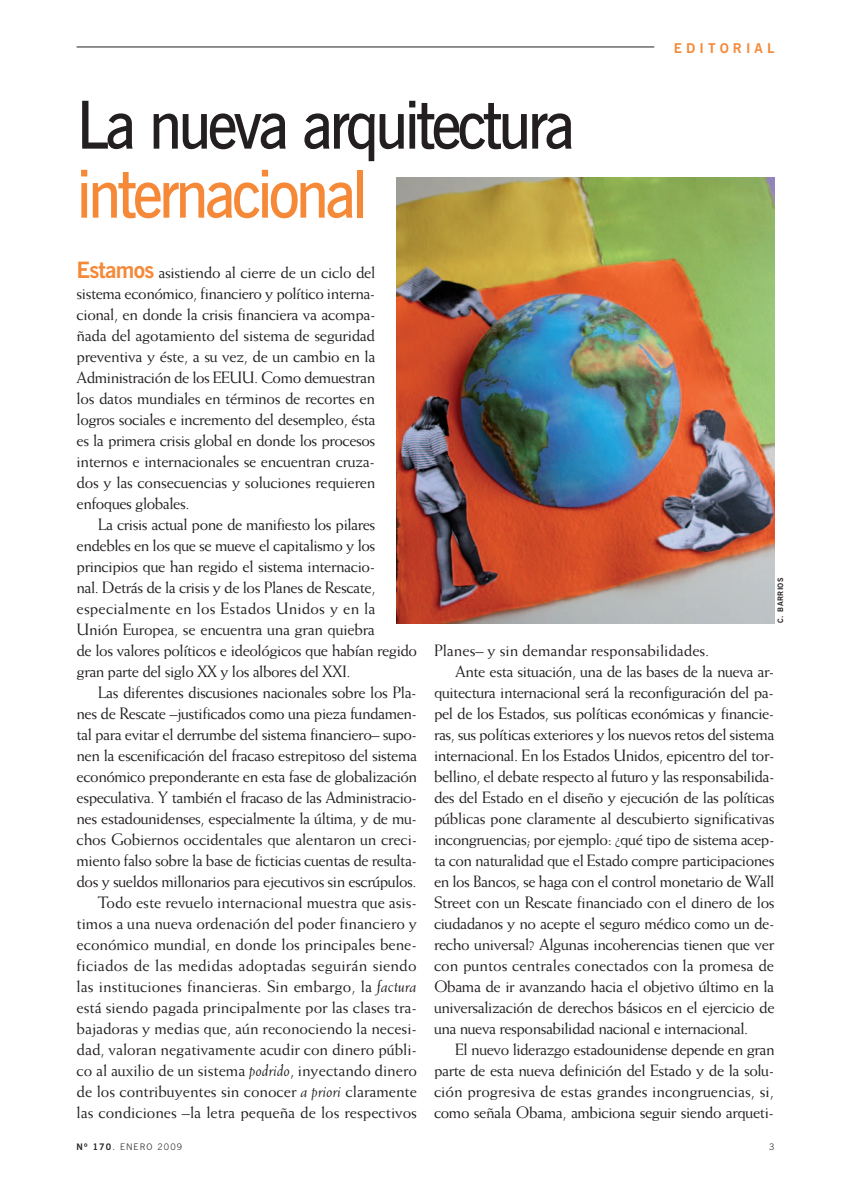
<style>
.page{position:relative;width:851px;height:1191px;background:#fff}
.page>*{position:absolute;margin:0;border:0;box-sizing:border-box;transform-origin:0 0}
.t1{font:600 66px "News Gothic BT";letter-spacing:-.06em;color:#231f20;scale:.92 1}
.t2{font:600 66px "News Gothic BT";letter-spacing:-.06em;color:#f58938;scale:.92 1}
.t3{font:16.5px/21px "Weiss Std";letter-spacing:-.03em;color:#231f20;text-align:justify}
.t4{font:16.5px "Weiss Std";letter-spacing:-.005em;color:#231f20}
.t5{font:700 13.5px "News Gothic BT";letter-spacing:.305em;color:#f58938}
.t6{font:300 9px "News Gothic BT";letter-spacing:.12em;color:#231f20}
.t7{font:700 7.5px "News Gothic BT";letter-spacing:.06em;color:#231f20}
.s1{font-family:"News Gothic BT";font-weight:700;font-size:22.5px;color:#f58938}
.s2{font-style:italic}
.s3{font-weight:700}
</style>
<div class="page">
<hr style="left:77px;top:47px;width:577px;height:1px;background:#231f20">
<img style="left:396px;top:177px;width:378px;height:446px">
<h1 class="t1" style="left:77px;top:87px;width:543px">La nueva arquitectura</h1>
<h1 class="t2" style="left:77px;top:156px;width:318px">internacional</h1>
<p class="t5" style="left:673px;top:40px;width:102px">EDITORIAL</p>
<p class="t3" style="left:77px;top:263px;width:300px"><span class="s1">Estamos</span> asistiendo al cierre de un ciclo del sistema económico, financiero y político interna&shy;cional, en donde la crisis financiera va acompa&shy;ñada del agotamiento del sistema de seguridad preventiva y éste, a su vez, de un cambio en la Administración de los EEUU. Como demuestran los datos mundiales en términos de recortes en logros sociales e incremento del desempleo, ésta es la primera crisis global en donde los procesos internos e internacionales se encuentran cruza&shy;dos y las consecuencias y soluciones requieren enfoques globales.</p>
<p class="t3" style="left:77px;top:515px;width:342px;text-align:left;text-indent:21px">La crisis actual pone de manifiesto los pilares endebles en los que se mueve el capitalismo y los principios que han regido el sistema internacio-<br>nal. Detrás de la crisis y de los Planes de Rescate, especialmente en los Estados Unidos y en la Unión Europea, se encuentra una gran quiebra<br>de los valores políticos e ideológicos que habían regido gran parte del siglo XX y los albores del XXI.</p>
<p class="t3" style="left:77px;top:683px;width:342px;text-align:right">Las diferentes discusiones nacionales sobre los Pla&shy;nes de Rescate –justificados como una pieza fundamen&shy;tal para evitar el derrumbe del sistema financiero– supo&shy;nen la escenificación del fracaso estrepitoso del sistema económico preponderante en esta fase de globalización especulativa. Y también el fracaso de las Administracio&shy;nes estadounidenses, especialmente la última, y de mu&shy;chos Gobiernos occidentales que alentaron un creci&shy;miento falso sobre la base de ficticias cuentas de resulta&shy;dos y sueldos millonarios para ejecutivos sin escrúpulos.<br>Todo este revuelo internacional muestra que asis&shy;timos a una nueva ordenación del poder financiero y económico mundial, en donde los principales bene&shy;ficiados de las medidas adoptadas seguirán siendo las instituciones financieras. Sin embargo, la <span class="s2">factura </span>está siendo pagada principalmente por las clases tra&shy;bajadoras y medias que, aún reconociendo la necesi&shy;dad, valoran negativamente acudir con dinero públi&shy;co al auxilio de un sistema <span class="s2">podrido</span>, inyectando dinero de los contribuyentes sin conocer <span class="s2">a priori</span> claramente las condiciones –la letra pequeña de los respectivos</p>
<p class="t7" style="left:776px;top:622px;width:47px;rotate:-90deg">C. BARRIOS</p>
<p class="t4" style="left:434px;top:644px;width:277px">Planes– y sin demandar responsabilidades.</p>
<p class="t3" style="left:455px;top:662px;width:320px">Ante esta situación, una de las bases de la nueva ar-</p>
<p class="t3" style="left:434px;top:683px;width:341px">quitectura internacional será la reconfiguración del pa-</p>
<p class="t3" style="left:434px;top:704px;width:342px">pel de los Estados, sus políticas económicas y financie-</p>
<p class="t3" style="left:434px;top:725px;width:342px">ras, sus políticas exteriores y los nuevos retos del sistema</p>
<p class="t3" style="left:434px;top:746px;width:342px">internacional. En los Estados Unidos, epicentro del tor-</p>
<p class="t3" style="left:434px;top:767px;width:342px">bellino, el debate respecto al futuro y las responsabilida-</p>
<p class="t3" style="left:434px;top:788px;width:342px">des del Estado en el diseño y ejecución de las políticas</p>
<p class="t3" style="left:434px;top:809px;width:342px">públicas pone claramente al descubierto significativas</p>
<p class="t3" style="left:434px;top:830px;width:342px">incongruencias; por ejemplo: ¿qué tipo de sistema acep-</p>
<p class="t3" style="left:434px;top:851px;width:342px">ta con naturalidad que el Estado compre participaciones</p>
<p class="t3" style="left:434px;top:872px;width:342px">en los Bancos, se haga con el control monetario de Wall</p>
<p class="t3" style="left:434px;top:893px;width:342px">Street con un Rescate financiado con el dinero de los</p>
<p class="t3" style="left:434px;top:914px;width:342px">ciudadanos y no acepte el seguro médico como un de-</p>
<p class="t3" style="left:434px;top:935px;width:342px">recho universal? Algunas incoherencias tienen que ver</p>
<p class="t4" style="left:434px;top:959px;width:342px">con puntos centrales conectados con la promesa de</p>
<p class="t3" style="left:434px;top:977px;width:342px">Obama de ir avanzando hacia el objetivo último en la</p>
<p class="t3" style="left:434px;top:998px;width:342px">universalización de derechos básicos en el ejercicio de</p>
<p class="t3" style="left:434px;top:1019px;width:316px">una nueva responsabilidad nacional e internacional.</p>
<p class="t3" style="left:455px;top:1040px;width:321px">El nuevo liderazgo estadounidense depende en gran</p>
<p class="t3" style="left:434px;top:1061px;width:342px">parte de esta nueva definición del Estado y de la solu-</p>
<p class="t4" style="left:434px;top:1085px;width:341px">ción progresiva de estas grandes incongruencias, si,</p>
<p class="t3" style="left:434px;top:1103px;width:341px">como señala Obama, ambiciona seguir siendo arqueti-</p>
<p class="t6" style="left:77px;top:1141px;width:107px"><span class="s3">Nº 170</span>. ENERO 2009</p>
<p class="t6" style="left:769px;top:1141px;width:7px">3</p>
</div>
